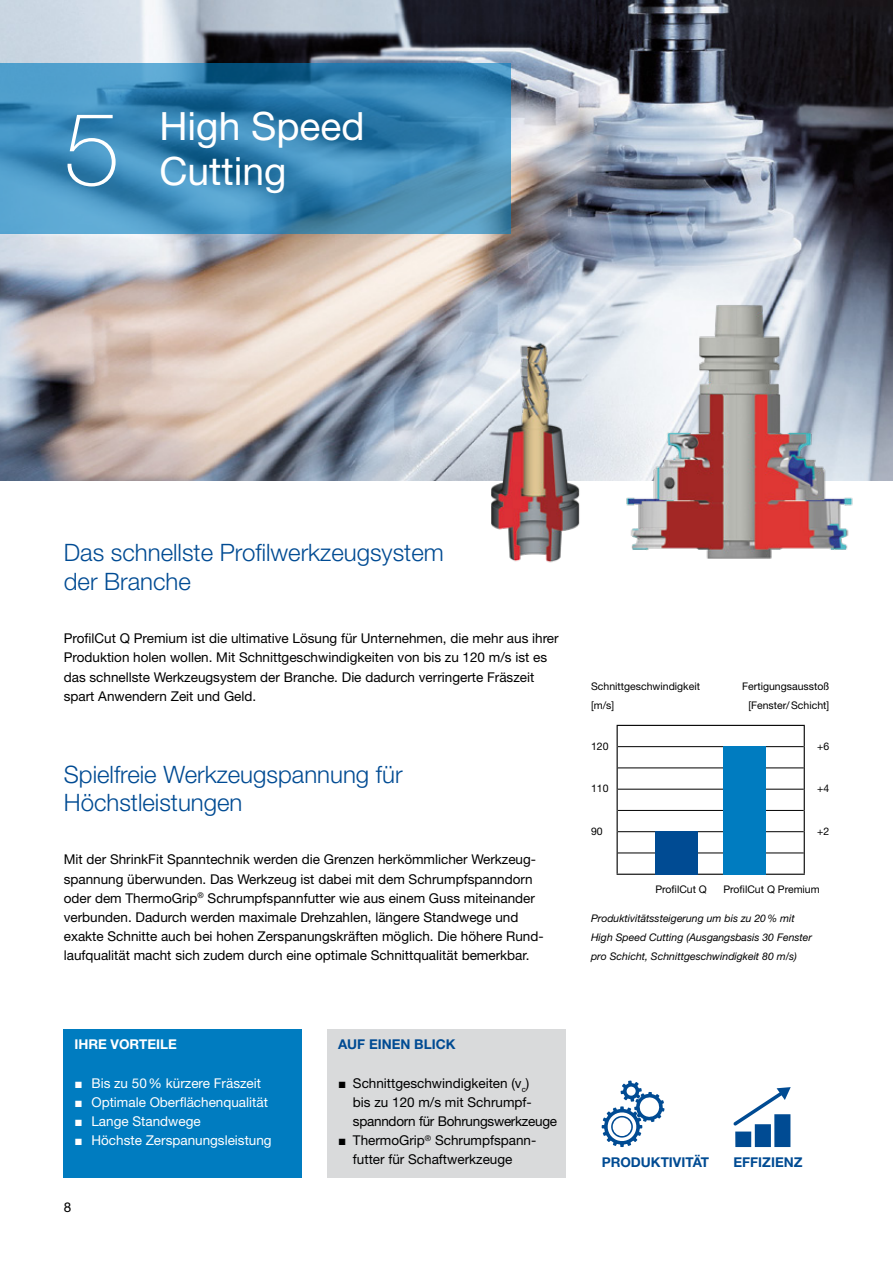
<style>
.page{position:relative;width:893px;height:1263px;background:#fff}
.page>*{position:absolute;margin:0;border:0;box-sizing:border-box;transform-origin:0 0}
.t1{font:100 102px "Helvetica Neue LT Pro";color:#fff}
.t2{font:39px/45px "Helvetica Neue LT Pro";color:#fff}
.t3{font:300 24px/28.8px "Helvetica Neue LT Pro";color:#004b93}
.t4{font:13.5px/19.2px "Helvetica Neue LT Pro";color:#000}
.t5{font:13.5px "Helvetica Neue LT Pro";color:#fff}
.t6{font:700 13.5px "Helvetica Neue LT Pro";color:#004b93}
.t7{font:700 13.5px "Helvetica Neue LT Pro";color:#fff}
.t8{font:italic 10.5px/19px "Helvetica Neue LT Pro";color:#000}
.t9{font:10.5px/19px "Helvetica Neue LT Pro";color:#000;text-align:center}
.s1{font-family:"Arial"}
</style>
<div class="page">
<img style="left:0;top:0;width:893px;height:480px">
<svg style="left:0;top:64px;width:510px;height:170px;background:#3d89b6"></svg>
<svg style="left:602px;top:1080px;width:62px;height:67px"></svg>
<div style="left:774px;top:1114px;width:16px;height:33px;background:#004b93"></div>
<div style="left:755px;top:1124px;width:16px;height:23px;background:#004b93"></div>
<div style="left:735px;top:1131px;width:16px;height:16px;background:#004b93"></div>
<svg style="left:733px;top:1087px;width:58px;height:38px"></svg>
<img style="left:480px;top:337px;width:109px;height:226px">
<img style="left:620px;top:304px;width:251px;height:255px">
<div style="left:64px;top:1029px;width:238px;height:149px;background:#007cc0"></div>
<div style="left:327px;top:1029px;width:239px;height:149px;background:#d9dadb"></div>
<hr style="left:618px;top:746px;width:186px;height:1px;background:#000">
<hr style="left:618px;top:768px;width:186px;height:1px;background:#000">
<hr style="left:618px;top:789px;width:186px;height:1px;background:#000">
<hr style="left:618px;top:810px;width:186px;height:1px;background:#000">
<hr style="left:618px;top:831px;width:186px;height:1px;background:#000">
<hr style="left:618px;top:853px;width:186px;height:1px;background:#000">
<hr style="left:617px;top:725px;width:188px;height:1px;background:#000">
<svg style="left:617px;top:726px;width:1px;height:148px"></svg>
<svg style="left:804px;top:726px;width:1px;height:148px"></svg>
<hr style="left:617px;top:874px;width:188px;height:1px;background:#000">
<div style="left:723px;top:747px;width:43px;height:128px;background:#007cc0"></div>
<div style="left:655px;top:832px;width:43px;height:43px;background:#004b93"></div>
<h1 class="t1" style="left:64px;top:91px;width:58px">5</h1>
<h2 class="t2" style="left:159px;top:103px;width:207px">High Speed<br>Cutting</h2>
<h3 class="t3" style="left:64px;top:538px;width:382px">Das schnellste Profilwerkzeugsystem der Branche</h3>
<p class="t4" style="left:64px;top:629px;width:496px">ProfilCut Q Premium ist die ultimative Lösung für Unternehmen, die mehr aus ihrer Produktion holen wollen. Mit Schnittgeschwindigkeiten von bis zu 120 m/s ist es das schnellste Werkzeugsystem der Branche. Die dadurch verringerte Fräszeit spart Anwendern Zeit und Geld.</p>
<h3 class="t3" style="left:64px;top:759px;width:340px">Spielfreie Werkzeugspannung für<br>Höchstleistungen</h3>
<p class="t4" style="left:64px;top:850px;width:481px">Mit der ShrinkFit Spanntechnik werden die Grenzen herkömmlicher Werkzeug&shy;spannung überwunden. Das Werkzeug ist dabei mit dem Schrumpfspanndorn oder dem ThermoGrip<sup>®</sup> Schrumpfspannfutter wie aus einem Guss miteinander verbunden. Dadurch werden maximale Drehzahlen, längere Standwege und exakte Schnitte auch bei hohen Zerspanungskräften möglich. Die höhere Rund&shy;laufqualität macht sich zudem durch eine optimale Schnittqualität bemerkbar.</p>
<p class="t7" style="left:74px;top:1036px;width:104px">IHRE VORTEILE</p>
<p class="t5" style="left:74px;top:1075px;width:188px"><span class="s1">■</span> Bis zu 50% kürzere Fräszeit</p>
<p class="t5" style="left:74px;top:1094px;width:195px"><span class="s1">■</span> Optimale Oberflächenqualität</p>
<p class="t5" style="left:74px;top:1113px;width:128px"><span class="s1">■</span> Lange Standwege</p>
<p class="t5" style="left:74px;top:1132px;width:199px"><span class="s1">■</span> Höchste Zerspanungsleistung</p>
<p class="t4" style="left:64px;top:1197px;width:9px">8</p>
<p class="t6" style="left:338px;top:1036px;width:119px">AUF EINEN BLICK</p>
<p class="t4" style="left:353px;top:1073px;width:206px;text-indent:-15px"><span class="s1">■</span> Schnittgeschwindigkeiten (v<sub>c</sub>)<br>bis zu 120 m/s mit Schrumpf&shy;spanndorn für Bohrungswerkzeuge</p>
<p class="t4" style="left:353px;top:1130px;width:185px;text-indent:-15px"><span class="s1">■</span> ThermoGrip<sup>®</sup> Schrumpfspann&shy;futter für Schaftwerkzeuge</p>
<p class="t9" style="left:591px;top:677px;width:110px;text-align:left">Schnittgeschwindigkeit [m/s]</p>
<p class="t9" style="left:591px;top:737px;width:19px">120</p>
<p class="t9" style="left:591px;top:779px;width:19px">110</p>
<p class="t9" style="left:591px;top:821px;width:13px">90</p>
<p class="t9" style="left:742px;top:677px;width:88px">Fertigungsausstoß [Fenster/Schicht]</p>
<p class="t9" style="left:817px;top:737px;width:14px">+6</p>
<p class="t9" style="left:817px;top:779px;width:14px">+4</p>
<p class="t9" style="left:817px;top:821px;width:14px">+2</p>
<p class="t9" style="left:655px;top:879px;width:53px">ProfilCut Q</p>
<p class="t9" style="left:723px;top:879px;width:98px">ProfilCut Q Premium</p>
<p class="t8" style="left:591px;top:908px;width:222px">Produktivitätssteigerung um bis zu 20% mit<br>High Speed Cutting (Ausgangsbasis 30 Fenster pro Schicht, Schnittgeschwindigkeit 80 m/s)</p>
<p class="t6" style="left:602px;top:1154px;width:109px">PRODUKTIVITÄT</p>
<p class="t6" style="left:733px;top:1154px;width:70px">EFFIZIENZ</p>
</div>
